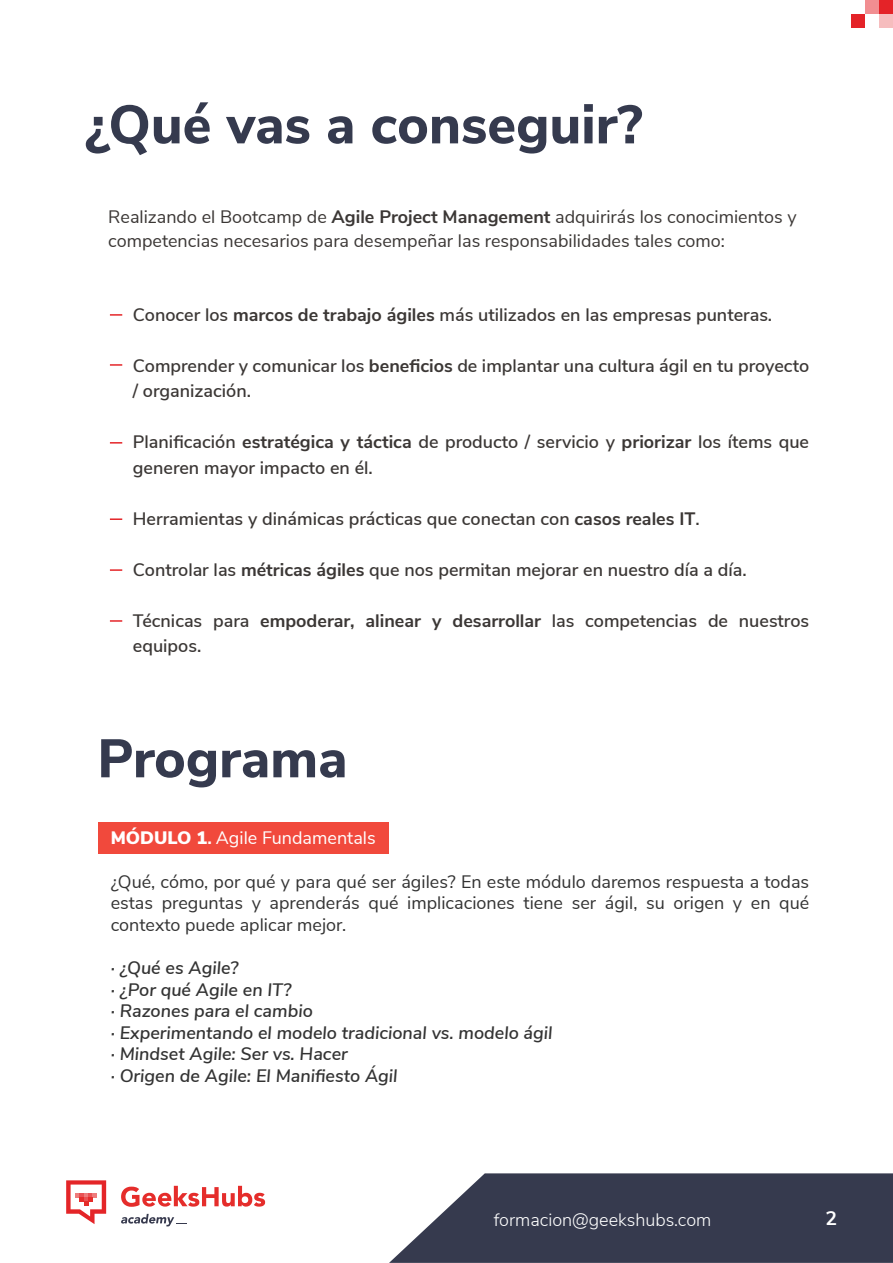
<style>
.page{position:relative;width:893px;height:1263px;background:#fff}
.page>*{position:absolute;margin:0;border:0;box-sizing:border-box;transform-origin:0 0}
.t1{font:800 54px "Nunito Sans";color:#353a4e}
.t2{font:700 19.5px "Nunito Sans";color:#fff}
.t3{font:600 18px/25.5px "Nunito Sans";color:#3b3735}
.t4{font:18px/21.6px "Nunito Sans";color:#333;text-align:justify}
.t5{font:italic 600 18px/21.6px "Nunito Sans";color:#333}
.t6{font:18px/24.9px "Nunito Sans";color:#3b3735}
.t7{font:18px "Nunito Sans";color:#fff}
.t8{font:300 18px "Nunito Sans";color:#fff}
.s1{font-weight:700}
.s2{font-weight:900}
</style>
<div class="page">
<svg style="left:121px;top:1186px;width:144px;height:21px"></svg>
<svg style="left:121px;top:1214px;width:65px;height:12px"></svg>
<svg style="left:66px;top:1180px;width:40px;height:44px"></svg>
<svg style="left:389px;top:1173px;width:504px;height:90px;background:#4a4d5f"></svg>
<div style="left:879px;top:0;width:14px;height:14px;background:#e42328"></div>
<div style="left:851px;top:14px;width:14px;height:14px;background:#e42328"></div>
<div style="left:865px;top:0;width:14px;height:14px;background:#f18e91"></div>
<div style="left:879px;top:14px;width:14px;height:14px;background:#f6bdbe"></div>
<div style="left:98px;top:823px;width:291px;height:31px;background:#f1493c"></div>
<svg style="left:110px;top:314px;width:12px;height:2px"></svg>
<svg style="left:110px;top:364px;width:12px;height:2px"></svg>
<svg style="left:110px;top:442px;width:12px;height:2px"></svg>
<svg style="left:110px;top:518px;width:12px;height:2px"></svg>
<svg style="left:110px;top:569px;width:12px;height:2px"></svg>
<svg style="left:110px;top:620px;width:12px;height:2px"></svg>
<h1 class="t1" style="left:85px;top:85px;width:559px">¿Qué vas a conseguir?</h1>
<p class="t6" style="left:108px;top:203px;width:690px">Realizando el Bootcamp de <span class="s1">Agile Project Management</span> adquirirás los conocimientos y competencias necesarios para desempeñar las responsabilidades tales como:</p>
<p class="t3" style="left:133px;top:301px;width:641px">Conocer los <span class="s1">marcos de trabajo ágiles</span> más utilizados en las empresas punteras.</p>
<p class="t3" style="left:133px;top:352px;width:678px">Comprender y comunicar los <span class="s1">beneficios</span> de implantar una cultura ágil en tu proyecto / organización.</p>
<p class="t3" style="left:133px;top:428px;width:678px">Planificación <span class="s1">estratégica y táctica</span> de producto / servicio y <span class="s1">priorizar</span> los ítems que generen mayor impacto en él.</p>
<p class="t3" style="left:133px;top:505px;width:568px">Herramientas y dinámicas prácticas que conectan con <span class="s1">casos reales IT</span>.</p>
<p class="t3" style="left:133px;top:556px;width:615px">Controlar las <span class="s1">métricas ágiles</span> que nos permitan mejorar en nuestro día a día.</p>
<p class="t3" style="left:133px;top:607px;width:678px">Técnicas para <span class="s1">empoderar, alinear y desarrollar</span> las competencias de nuestros equipos.</p>
<h1 class="t1" style="left:97px;top:719px;width:252px">Programa</h1>
<p class="t7" style="left:111px;top:824px;width:266px"><span class="s2">MÓDULO 1</span><span class="s1">.</span> Agile Fundamentals</p>
<p class="t4" style="left:111px;top:869px;width:700px">¿Qué, cómo, por qué y para qué ser ágiles? En este módulo daremos respuesta a todas estas preguntas y aprenderás qué implicaciones tiene ser ágil, su origen y en qué contexto puede aplicar mejor.</p>
<p class="t5" style="left:111px;top:956px;width:443px">· ¿Qué es Agile?<br>· ¿Por qué Agile en IT?<br>· Razones para el cambio<br>· Experimentando el modelo tradicional vs. modelo ágil · Mindset Agile: Ser vs. Hacer<br>· Origen de Agile: El Manifiesto Ágil</p>
<p class="t8" style="left:494px;top:1206px;width:219px">formacion@geekshubs.com</p>
<p class="t2" style="left:826px;top:1203px;width:13px">2</p>
</div>
